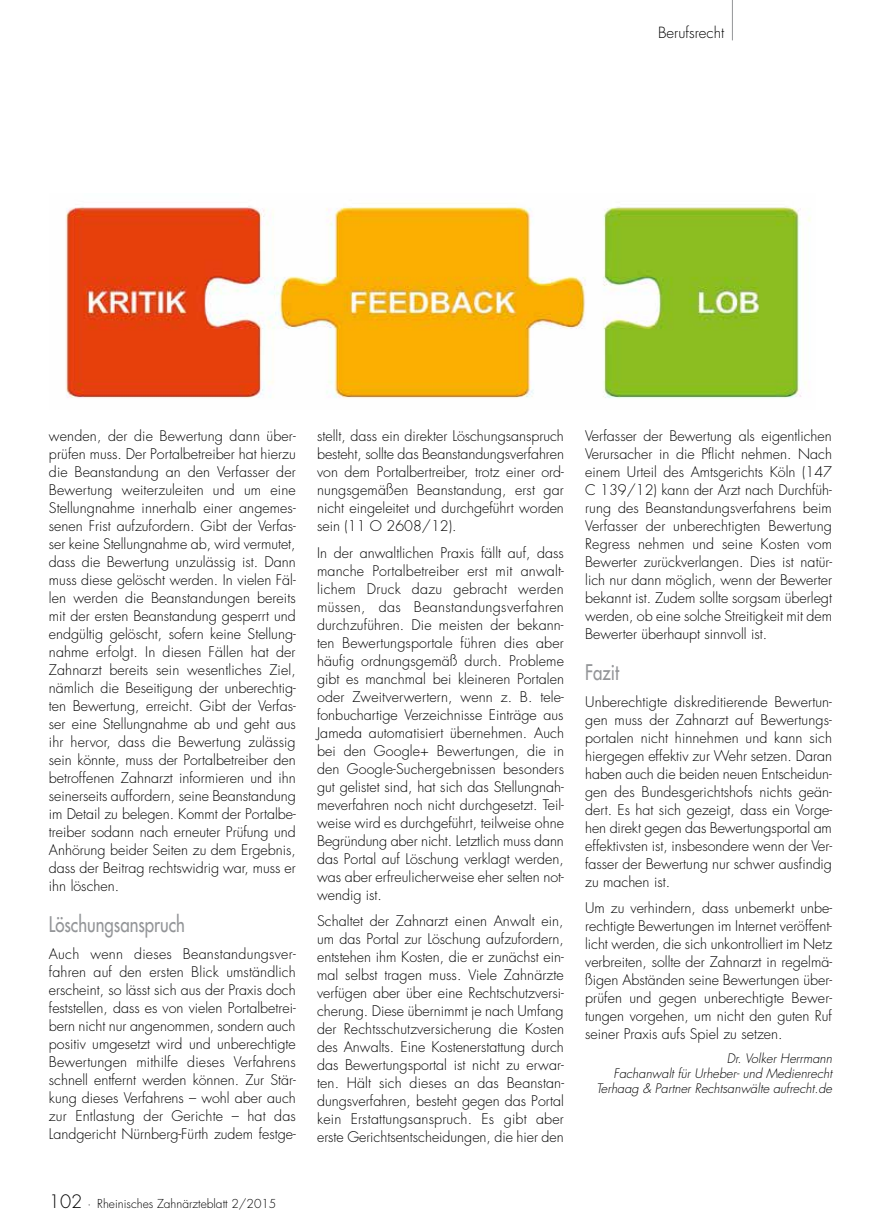
<style>
.page{position:relative;width:881px;height:1229px;background:#fff}
.page>*{position:absolute;margin:0;border:0;box-sizing:border-box;transform-origin:0 0}
.t1{font:500 21px "Futura CE";color:#939598;scale:.8 1}
.t2{font:300 15px "Futura LT";color:#000}
.t3{font:300 14.25px/18px "Futura LT";color:#000;text-align:justify}
.t4{font:italic 300 12.75px/15px "Futura LT";color:#000;text-align:right}
.t5{font:300 12px "Futura LT";color:#000}
.s1{font-size:18px}
</style>
<div class="page">
<hr style="left:731px;top:0;width:1px;height:40px;background:#939598">
<img style="left:65px;top:206px;width:746px;height:193px">
<p class="t2" style="left:657px;top:24px;width:68px">Berufsrecht</p>
<p class="t3" style="left:49px;top:427px;width:248px">wenden, der die Bewertung dann über&shy;prüfen muss. Der Portalbetreiber hat hierzu die Beanstandung an den Verfasser der Bewertung weiterzuleiten und um eine Stellungnahme innerhalb einer angemes&shy;senen Frist aufzufordern. Gibt der Verfas&shy;ser keine Stellungnahme ab, wird vermutet, dass die Bewertung unzulässig ist. Dann muss diese gelöscht werden. In vielen Fäl&shy;len werden die Beanstandungen bereits mit der ersten Beanstandung gesperrt und endgültig gelöscht, sofern keine Stellung&shy;nahme erfolgt. In diesen Fällen hat der Zahnarzt bereits sein wesentliches Ziel, nämlich die Beseitigung der unberechtig&shy;ten Bewertung, erreicht. Gibt der Verfas&shy;ser eine Stellungnahme ab und geht aus ihr hervor, dass die Bewertung zulässig sein könnte, muss der Portalbetreiber den betroffenen Zahnarzt informieren und ihn seinerseits auffordern, seine Beanstandung im Detail zu belegen. Kommt der Portalbe&shy;treiber sodann nach erneuter Prüfung und Anhörung beider Seiten zu dem Ergebnis, dass der Beitrag rechtswidrig war, muss er ihn löschen.</p>
<p class="t1" style="left:49px;top:909px;width:171px">Löschungsanspruch</p>
<p class="t3" style="left:49px;top:945px;width:248px">Auch wenn dieses Beanstandungsver&shy;fahren auf den ersten Blick umständlich erscheint, so lässt sich aus der Praxis doch feststellen, dass es von vielen Portalbetrei&shy;bern nicht nur angenommen, sondern auch positiv umgesetzt wird und unberechtigte Bewertungen mithilfe dieses Verfahrens schnell entfernt werden können. Zur Stär&shy;kung dieses Verfahrens – wohl aber auch zur Entlastung der Gerichte – hat das Landgericht Nürnberg-Fürth zudem festge-</p>
<p class="t5" style="left:49px;top:1196px;width:229px"><span class="s1">102</span> · Rheinisches Zahnärzteblatt 2/2015</p>
<p class="t3" style="left:317px;top:427px;width:248px">stellt, dass ein direkter Löschungsanspruch besteht, sollte das Beanstandungsverfahren von dem Portalbertreiber, trotz einer ord&shy;nungsgemäßen Beanstandung, erst gar nicht eingeleitet und durchgeführt worden sein (11 O 2608/12).</p>
<p class="t3" style="left:317px;top:544px;width:248px">In der anwaltlichen Praxis fällt auf, dass manche Portalbetreiber erst mit anwalt&shy;lichem Druck dazu gebracht werden müssen, das Beanstandungsverfahren durchzuführen. Die meisten der bekann&shy;ten Bewertungsportale führen dies aber häufig ordnungsgemäß durch. Probleme gibt es manchmal bei kleineren Portalen oder Zweitverwertern, wenn z. B. tele&shy;fonbuchartige Verzeichnisse Einträge aus Jameda automatisiert übernehmen. Auch bei den Google+ Bewertungen, die in den Google-Suchergebnissen besonders gut gelistet sind, hat sich das Stellungnah&shy;meverfahren noch nicht durchgesetzt. Teil&shy;weise wird es durchgeführt, teilweise ohne Begründung aber nicht. Letztlich muss dann das Portal auf Löschung verklagt werden, was aber erfreulicherweise eher selten not&shy;wendig ist.</p>
<p class="t3" style="left:317px;top:912px;width:248px">Schaltet der Zahnarzt einen Anwalt ein, um das Portal zur Löschung aufzufordern, entstehen ihm Kosten, die er zunächst ein&shy;mal selbst tragen muss. Viele Zahnärzte verfügen aber über eine Rechtschutzversi&shy;cherung. Diese übernimmt je nach Umfang der Rechtsschutzversicherung die Kosten des Anwalts. Eine Kostenerstattung durch das Bewertungsportal ist nicht zu erwar&shy;ten. Hält sich dieses an das Beanstan&shy;dungsverfahren, besteht gegen das Portal kein Erstattungsanspruch. Es gibt aber erste Gerichtsentscheidungen, die hier den</p>
<p class="t3" style="left:585px;top:427px;width:248px">Verfasser der Bewertung als eigentlichen Verursacher in die Pflicht nehmen. Nach einem Urteil des Amtsgerichts Köln (147<br>C 139/12) kann der Arzt nach Durchfüh&shy;rung des Beanstandungsverfahrens beim Verfasser der unberechtigten Bewertung Regress nehmen und seine Kosten vom Bewerter zurückverlangen. Dies ist natür&shy;lich nur dann möglich, wenn der Bewerter bekannt ist. Zudem sollte sorgsam überlegt werden, ob eine solche Streitigkeit mit dem Bewerter überhaupt sinnvoll ist.</p>
<p class="t1" style="left:585px;top:657px;width:44px">Fazit</p>
<p class="t3" style="left:585px;top:693px;width:248px">Unberechtigte diskreditierende Bewertun&shy;gen muss der Zahnarzt auf Bewertungs&shy;portalen nicht hinnehmen und kann sich hiergegen effektiv zur Wehr setzen. Daran haben auch die beiden neuen Entscheidun&shy;gen des Bundesgerichtshofs nichts geän&shy;dert. Es hat sich gezeigt, dass ein Vorge&shy;hen direkt gegen das Bewertungsportal am effektivsten ist, insbesondere wenn der Ver&shy;fasser der Bewertung nur schwer ausfindig zu machen ist.</p>
<p class="t3" style="left:585px;top:899px;width:248px">Um zu verhindern, dass unbemerkt unbe&shy;rechtigte Bewertungen im Internet veröffent&shy;licht werden, die sich unkontrolliert im Netz verbreiten, sollte der Zahnarzt in regelmä&shy;ßigen Abständen seine Bewertungen über&shy;prüfen und gegen unberechtigte Bewer&shy;tungen vorgehen, um nicht den guten Ruf seiner Praxis aufs Spiel zu setzen.</p>
<p class="t4" style="left:596px;top:1051px;width:237px">Dr. Volker Herrmann<br>Fachanwalt für Urheber- und Medienrecht<br>Terhaag &amp; Partner Rechtsanwälte aufrecht.de</p>
</div>
